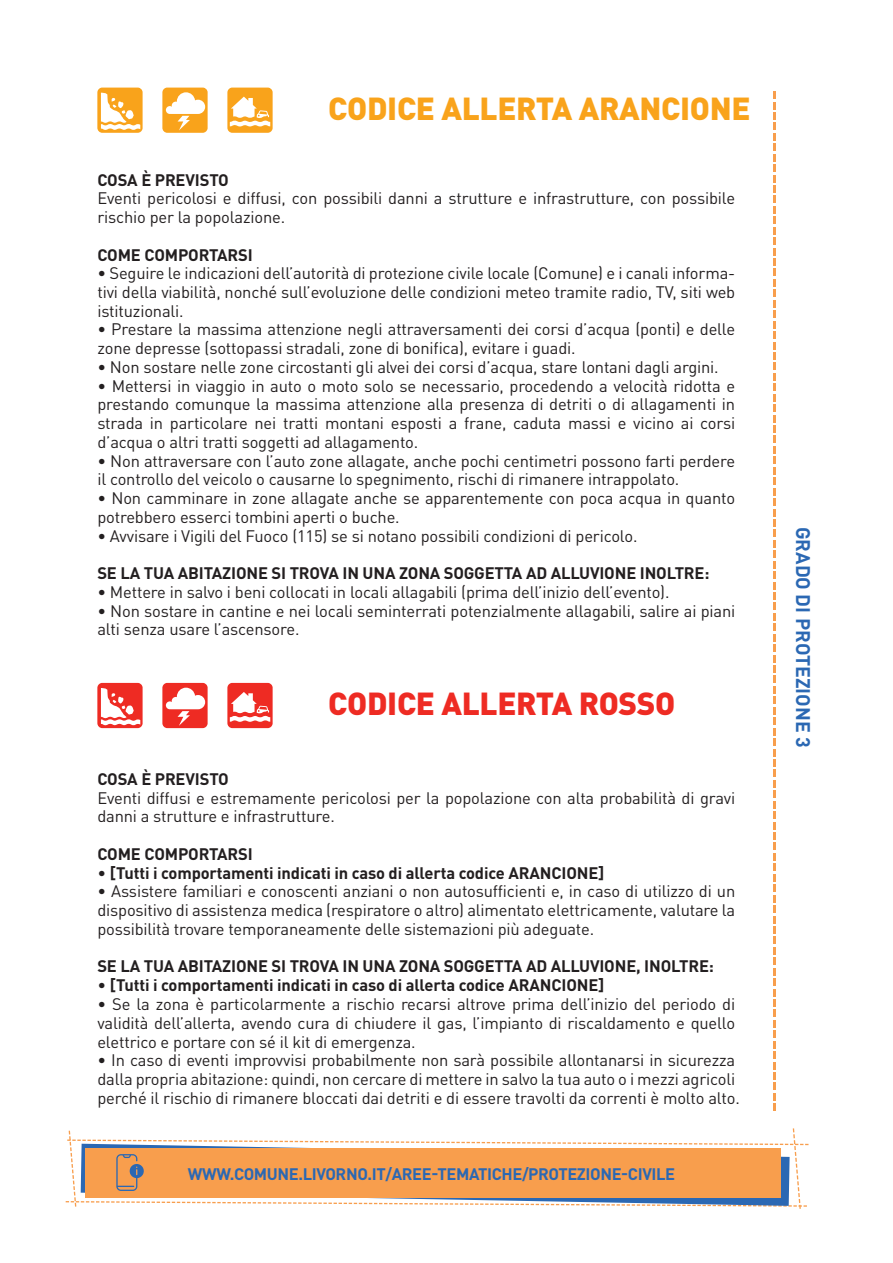
<style>
.page{position:relative;width:893px;height:1263px;background:#fff}
.page>*{position:absolute;margin:0;border:0;box-sizing:border-box;transform-origin:0 0}
.t1{font:900 31.5px "DIN Pro";letter-spacing:-.01em;color:#f9a31b}
.t2{font:900 31.5px "DIN Pro";letter-spacing:-.01em;color:#ee2b23}
.t3{font:700 19.5px "DIN Pro";color:#2b68b3}
.t4{font:16.5px/18.8px "DIN Pro";letter-spacing:-.01em;color:#231f20}
.t5{font:700 16.5px "DIN Pro";letter-spacing:-.01em;color:#231f20}
.t6{font:700 16.5px "DIN Pro";letter-spacing:-.025em;color:#2b68b3}
.s1{font-weight:400}
</style>
<div class="page">
<svg style="left:227px;top:88px;width:46px;height:45px"></svg>
<svg style="left:97px;top:88px;width:46px;height:45px"></svg>
<svg style="left:162px;top:88px;width:46px;height:45px"></svg>
<svg style="left:227px;top:683px;width:46px;height:45px"></svg>
<svg style="left:97px;top:683px;width:46px;height:45px"></svg>
<svg style="left:162px;top:683px;width:46px;height:45px"></svg>
<svg style="left:66px;top:1128px;width:742px;height:81px"></svg>
<svg style="left:773px;top:92px;width:2px;height:1019px"></svg>
<h1 class="t1" style="left:328px;top:81px;width:424px">CODICE ALLERTA ARANCIONE</h1>
<p class="t5" style="left:97px;top:166px;width:133px">COSA È PREVISTO</p>
<p class="t4" style="left:97px;top:187px;width:639px">Eventi pericolosi e diffusi, con possibili danni a strutture e infrastrutture, con possibile rischio per la popolazione.</p>
<p class="t5" style="left:97px;top:241px;width:157px">COME COMPORTARSI</p>
<p class="t4" style="left:97px;top:262px;width:639px;text-align:justify">• Seguire le indicazioni dell’autorità di protezione civile locale (Comune) e i canali informa&shy;tivi della viabilità, nonché sull’evoluzione delle condizioni meteo tramite radio, TV, siti web istituzionali.</p>
<p class="t4" style="left:97px;top:318px;width:639px">• Prestare la massima attenzione negli attraversamenti dei corsi d’acqua (ponti) e delle zone depresse (sottopassi stradali, zone di bonifica), evitare i guadi.</p>
<p class="t4" style="left:97px;top:356px;width:623px">• Non sostare nelle zone circostanti gli alvei dei corsi d’acqua, stare lontani dagli argini.</p>
<p class="t4" style="left:97px;top:375px;width:639px;text-align:justify">• Mettersi in viaggio in auto o moto solo se necessario, procedendo a velocità ridotta e prestando comunque la massima attenzione alla presenza di detriti o di allagamenti in strada in particolare nei tratti montani esposti a frane, caduta massi e vicino ai corsi d’acqua o altri tratti soggetti ad allagamento.</p>
<p class="t4" style="left:97px;top:450px;width:639px">• Non attraversare con l’auto zone allagate, anche pochi centimetri possono farti perdere il controllo del veicolo o causarne lo spegnimento, rischi di rimanere intrappolato.</p>
<p class="t4" style="left:97px;top:487px;width:639px">• Non camminare in zone allagate anche se apparentemente con poca acqua in quanto potrebbero esserci tombini aperti o buche.</p>
<p class="t4" style="left:97px;top:525px;width:542px">• Avvisare i Vigili del Fuoco (115) se si notano possibili condizioni di pericolo.</p>
<p class="t5" style="left:97px;top:559px;width:614px">SE LA TUA ABITAZIONE SI TROVA IN UNA ZONA SOGGETTA AD ALLUVIONE INOLTRE:</p>
<p class="t4" style="left:97px;top:581px;width:574px">• Mettere in salvo i beni collocati in locali allagabili (prima dell’inizio dell’evento).</p>
<p class="t4" style="left:97px;top:600px;width:639px">• Non sostare in cantine e nei locali seminterrati potenzialmente allagabili, salire ai piani alti senza usare l’ascensore.</p>
<h1 class="t2" style="left:328px;top:677px;width:349px">CODICE ALLERTA ROSSO</h1>
<p class="t5" style="left:97px;top:765px;width:133px">COSA È PREVISTO</p>
<p class="t4" style="left:97px;top:787px;width:639px">Eventi diffusi e estremamente pericolosi per la popolazione con alta probabilità di gravi danni a strutture e infrastrutture.</p>
<p class="t5" style="left:97px;top:840px;width:157px">COME COMPORTARSI</p>
<p class="t5" style="left:97px;top:859px;width:509px"><span class="s1">•</span> [Tutti i comportamenti indicati in caso di allerta codice ARANCIONE]</p>
<p class="t4" style="left:97px;top:880px;width:639px;text-align:justify">• Assistere familiari e conoscenti anziani o non autosufficienti e, in caso di utilizzo di un dispositivo di assistenza medica (respiratore o altro) alimentato elettricamente, valutare la possibilità trovare temporaneamente delle sistemazioni più adeguate.</p>
<p class="t5" style="left:97px;top:953px;width:618px">SE LA TUA ABITAZIONE SI TROVA IN UNA ZONA SOGGETTA AD ALLUVIONE, INOLTRE:</p>
<p class="t5" style="left:97px;top:971px;width:509px"><span class="s1">•</span> [Tutti i comportamenti indicati in caso di allerta codice ARANCIONE]</p>
<p class="t4" style="left:97px;top:993px;width:639px;text-align:justify">• Se la zona è particolarmente a rischio recarsi altrove prima dell’inizio del periodo di validità dell’allerta, avendo cura di chiudere il gas, l’impianto di riscaldamento e quello elettrico e portare con sé il kit di emergenza.</p>
<p class="t4" style="left:97px;top:1049px;width:644px">• In caso di eventi improvvisi probabilmente non sarà possibile allontanarsi in sicurezza dalla propria abitazione: quindi, non cercare di mettere in salvo la tua auto o i mezzi agricoli perché il rischio di rimanere bloccati dai detriti e di essere travolti da correnti è molto alto.</p>
<p class="t6" style="left:188px;top:1160px;width:489px">WWW.COMUNE.LIVORNO.IT/AREE-TEMATICHE/PROTEZIONE-CIVILE</p>
<p class="t3" style="left:819px;top:527px;width:222px;rotate:90deg">GRADO DI PROTEZIONE 3</p>
</div>
